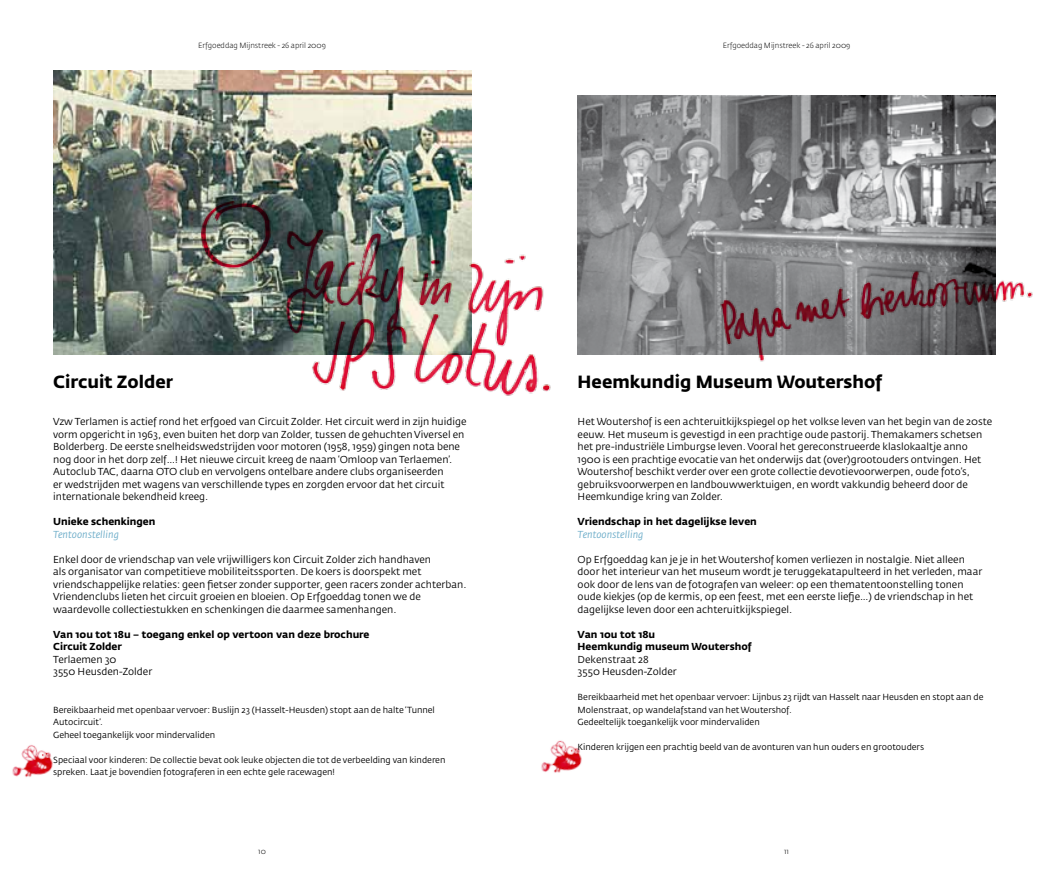
<style>
.page{position:relative;width:1049px;height:886px;background:#fff}
.page>*{position:absolute;margin:0;border:0;box-sizing:border-box;transform-origin:0 0}
.t1{font:700 17.5px "Fedra Sans Std";color:#000}
.t2{font:10px/12.5px "Fedra Sans Std";color:#000}
.t3{font:700 10px/12.5px "Fedra Sans Std";color:#000}
.t4{font:italic 10px "Fedra Sans Std";color:#6dadc9}
.t5{font:8.75px/12.5px "Fedra Sans Std";color:#000}
.t6{font:300 7.5px "Fedra Sans Std";color:#000}
</style>
<div class="page">
<img style="left:578px;top:96px;width:418px;height:258px">
<img style="left:704px;top:265px;width:329px;height:97px">
<img style="left:53px;top:71px;width:419px;height:283px">
<img style="left:171px;top:178px;width:380px;height:218px">
<img style="left:12px;top:745px;width:41px;height:32px">
<img style="left:541px;top:740px;width:41px;height:33px">
<p class="t6" style="left:198px;top:41px;width:129px">Erfgoeddag Mijnstreek - 26 april 2009</p>
<p class="t6" style="left:723px;top:41px;width:129px">Erfgoeddag Mijnstreek - 26 april 2009</p>
<h1 class="t1" style="left:53px;top:370px;width:122px">Circuit Zolder</h1>
<p class="t2" style="left:53px;top:415px;width:415px">Vzw Terlamen is actief rond het erfgoed van Circuit Zolder. Het circuit werd in zijn huidige vorm opgericht in 1963, even buiten het dorp van Zolder, tussen de gehuchten Viversel en Bolderberg. De eerste snelheidswedstrijden voor motoren (1958, 1959) gingen nota bene nog door in het dorp zelf…! Het nieuwe circuit kreeg de naam ‘Omloop van Terlaemen’.<br>Autoclub TAC, daarna OTO club en vervolgens ontelbare andere clubs organiseerden<br>er wedstrijden met wagens van verschillende types en zorgden ervoor dat het circuit internationale bekendheid kreeg.</p>
<p class="t3" style="left:53px;top:515px;width:104px">Unieke schenkingen</p>
<p class="t4" style="left:53px;top:528px;width:67px">Tentoonstelling</p>
<p class="t2" style="left:53px;top:553px;width:415px">Enkel door de vriendschap van vele vrijwilligers kon Circuit Zolder zich handhaven<br>als organisator van competitieve mobiliteitssporten. De koers is doorspekt met vriendschappelijke relaties: geen fietser zonder supporter, geen racers zonder achterban.<br>Vriendenclubs lieten het circuit groeien en bloeien. Op Erfgoeddag tonen we de waardevolle collectiestukken en schenkingen die daarmee samenhangen.</p>
<p class="t3" style="left:53px;top:628px;width:318px">Van 10u tot 18u – toegang enkel op vertoon van deze brochure<br>Circuit Zolder</p>
<p class="t2" style="left:53px;top:653px;width:101px">Terlaemen 30<br>3550 Heusden-Zolder</p>
<p class="t5" style="left:53px;top:703px;width:383px">Bereikbaarheid met openbaar vervoer: Buslijn 23 (Hasselt-Heusden) stopt aan de halte ‘Tunnel<br>Autocircuit’.<br>Geheel toegankelijk voor mindervaliden</p>
<p class="t5" style="left:53px;top:753px;width:394px">Speciaal voor kinderen: De collectie bevat ook leuke objecten die tot de verbeelding van kinderen spreken. Laat je bovendien fotograferen in een echte gele racewagen!</p>
<p class="t6" style="left:258px;top:846px;width:9px">10</p>
<h1 class="t1" style="left:578px;top:370px;width:306px">Heemkundig Museum Woutershof</h1>
<p class="t2" style="left:578px;top:415px;width:416px">Het Woutershof is een achteruitkijkspiegel op het volkse leven van het begin van de 20ste eeuw. Het museum is gevestigd in een prachtige oude pastorij. Themakamers schetsen het pre-industriële Limburgse leven. Vooral het gereconstrueerde klaslokaaltje anno 1900 is een prachtige evocatie van het onderwijs dat (over)grootouders ontvingen. Het Woutershof beschikt verder over een grote collectie devotievoorwerpen, oude foto’s, gebruiksvoorwerpen en landbouwwerktuigen, en wordt vakkundig beheerd door de Heemkundige kring van Zolder.</p>
<p class="t3" style="left:578px;top:515px;width:181px">Vriendschap in het dagelijkse leven</p>
<p class="t4" style="left:578px;top:528px;width:67px">Tentoonstelling</p>
<p class="t2" style="left:578px;top:553px;width:406px">Op Erfgoeddag kan je je in het Woutershof komen verliezen in nostalgie. Niet alleen door het interieur van het museum wordt je teruggekatapulteerd in het verleden, maar ook door de lens van de fotografen van weleer: op een thematentoonstelling tonen oude kiekjes (op de kermis, op een feest, met een eerste liefje…) de vriendschap in het dagelijkse leven door een achteruitkijkspiegel.</p>
<p class="t3" style="left:578px;top:628px;width:176px">Van 10u tot 18u<br>Heemkundig museum Woutershof</p>
<p class="t2" style="left:578px;top:653px;width:101px">Dekenstraat 28<br>3550 Heusden-Zolder</p>
<p class="t5" style="left:578px;top:691px;width:407px">Bereikbaarheid met het openbaar vervoer: Lijnbus 23 rijdt van Hasselt naar Heusden en stopt aan de<br>Molenstraat, op wandelafstand van het Woutershof.<br>Gedeeltelijk toegankelijk voor mindervaliden</p>
<p class="t5" style="left:578px;top:741px;width:348px">Kinderen krijgen een prachtig beeld van de avonturen van hun ouders en grootouders</p>
<p class="t6" style="left:784px;top:846px;width:7px">11</p>
</div>
